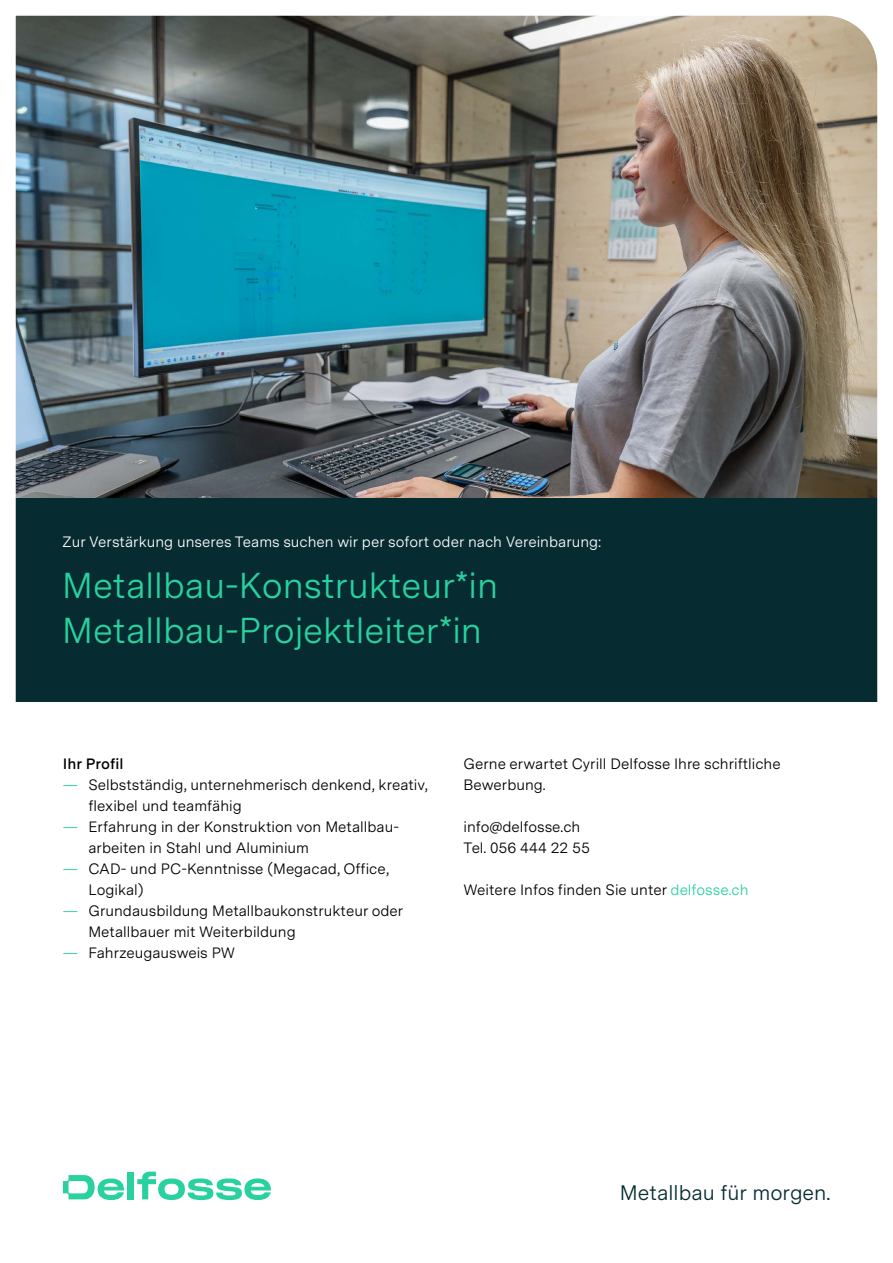
<style>
.page{position:relative;width:893px;height:1263px;background:#fff}
.page>*{position:absolute;margin:0;border:0;box-sizing:border-box;transform-origin:0 0}
.t1{font:36px/45px "Messina Sans";color:#29d19f}
.t2{font:21px "Messina Sans";color:#062b31}
.t3{font:15px/21px "Messina Sans";color:#000}
.t4{font:15px "Messina Sans";color:#fff}
.t5{font:600 15px "Messina Sans";color:#000}
.s1{color:#29d19f}
</style>
<div class="page">
<img style="left:15px;top:15px;width:863px;height:1186px">
<svg style="left:810px;top:15px;width:68px;height:57px"></svg>
<p class="t4" style="left:62px;top:530px;width:541px">Zur Verstärkung unseres Teams suchen wir per sofort oder nach Vereinbarung:</p>
<h1 class="t1" style="left:62px;top:562px;width:437px">Metallbau-Konstrukteur*in<br>Metallbau-Projektleiter*in</h1>
<p class="t5" style="left:63px;top:752px;width:62px">Ihr Profil</p>
<p class="t3" style="left:88px;top:774px;width:341px;text-indent:-26px"><span class="s1">—</span> Selbstständig, unternehmerisch denkend, kreativ, flexibel und teamfähig</p>
<p class="t3" style="left:88px;top:816px;width:312px;text-indent:-26px"><span class="s1">—</span> Erfahrung in der Konstruktion von Metallbau&shy;arbeiten in Stahl und Aluminium</p>
<p class="t3" style="left:88px;top:858px;width:302px;text-indent:-26px"><span class="s1">—</span> CAD- und PC-Kenntnisse (Megacad, Office,<br>Logikal)</p>
<p class="t3" style="left:88px;top:900px;width:316px;text-indent:-26px"><span class="s1">—</span> Grundausbildung Metallbaukonstrukteur oder<br>Metallbauer mit Weiterbildung</p>
<p class="t3" style="left:63px;top:942px;width:174px"><span class="s1">—</span> Fahrzeugausweis PW</p>
<p class="t3" style="left:463px;top:753px;width:319px">Gerne erwartet Cyrill Delfosse Ihre schriftliche<br>Bewerbung.</p>
<p class="t3" style="left:463px;top:816px;width:128px">info@delfosse.ch<br>Tel. 056 444 22 55</p>
<p class="t3" style="left:463px;top:879px;width:287px">Weitere Infos finden Sie unter <span class="s1">delfosse.ch</span></p>
<h2 class="t2" style="left:620px;top:1177px;width:212px">Metallbau für morgen.</h2>
</div>
